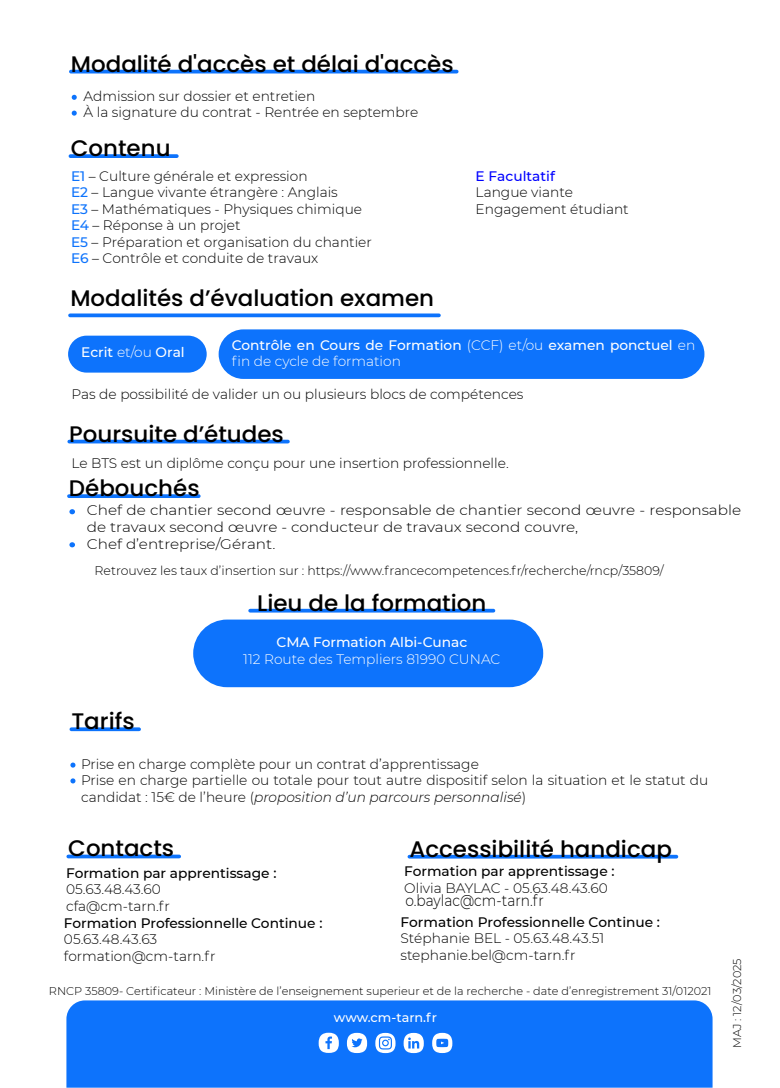
<style>
.page{position:relative;width:780px;height:1088px;background:#fff}
.page>*{position:absolute;margin:0;border:0;box-sizing:border-box;transform-origin:0 0}
.t1{font:500 22.5px "Poppins";color:#000}
.t2{font:300 15.75px "Montserrat";color:#000;scale:.88 1}
.t3{font:300 14px/16.8px "Montserrat";color:#000;scale:1.09 1}
.t4{font:300 13.75px/16.5px "Montserrat";color:#000}
.t5{font:500 13.75px "Montserrat";color:#000}
.t6{font:500 13.75px/16.5px "Montserrat";color:#fff}
.t7{font:300 13.75px "Montserrat";color:#fff}
.t8{font:500 13.75px "Montserrat";color:#00f}
.t9{font:500 12.75px "Montserrat";color:#fff}
.t10{font:300 12.5px "Montserrat";color:#000}
.t11{font:300 11.25px "Montserrat";color:#000}
.s1{font-weight:500;color:#0d73fc}
.s2{font-weight:300}
.s3{font-style:italic}
</style>
<div class="page">
<svg style="left:70px;top:154px;width:107px;height:4px"></svg>
<svg style="left:68px;top:854px;width:111px;height:4px"></svg>
<hr style="left:409px;top:855px;width:267px;height:3px;background:#0d73fc">
<svg style="left:71px;top:727px;width:68px;height:4px"></svg>
<svg style="left:70px;top:762px;width:5px;height:5px"></svg>
<svg style="left:70px;top:778px;width:5px;height:5px"></svg>
<hr style="left:71px;top:70px;width:385px;height:3px;background:#0d73fc">
<svg style="left:72px;top:95px;width:5px;height:5px"></svg>
<svg style="left:72px;top:111px;width:5px;height:5px"></svg>
<div style="left:68px;top:336px;width:139px;height:37px;background:#0d73fc;border-radius:18px"></div>
<svg style="left:70px;top:313px;width:369px;height:4px"></svg>
<div style="left:219px;top:329px;width:485px;height:50px;background:#0d73fc;border-radius:25px"></div>
<hr style="left:69px;top:440px;width:219px;height:3px;background:#0d73fc">
<div style="left:193px;top:619px;width:350px;height:68px;background:#0d73fc;border-radius:34px"></div>
<hr style="left:250px;top:609px;width:243px;height:3px;background:#0d73fc">
<div style="left:66px;top:1000px;width:646px;height:87px;background:#0d73fc"></div>
<div style="left:347px;top:1033px;width:20px;height:20px;background:#fff;border-radius:50%"></div>
<div style="left:432px;top:1033px;width:20px;height:20px;background:#fff;border-radius:50%"></div>
<div style="left:403px;top:1033px;width:21px;height:20px;background:#fff;border-radius:50%"></div>
<div style="left:375px;top:1033px;width:20px;height:20px;background:#fff;border-radius:50%"></div>
<div style="left:318px;top:1033px;width:21px;height:20px;background:#fff;border-radius:50%"></div>
<svg style="left:351px;top:1038px;width:11px;height:9px"></svg>
<svg style="left:408px;top:1037px;width:11px;height:11px"></svg>
<svg style="left:379px;top:1036px;width:13px;height:13px"></svg>
<svg style="left:325px;top:1036px;width:7px;height:13px"></svg>
<svg style="left:436px;top:1038px;width:13px;height:10px"></svg>
<svg style="left:69px;top:494px;width:130px;height:4px"></svg>
<svg style="left:69px;top:509px;width:6px;height:5px"></svg>
<svg style="left:69px;top:542px;width:6px;height:5px"></svg>
<h1 class="t1" style="left:71px;top:51px;width:384px">Modalité d'accès et délai d'accès</h1>
<p class="t4" style="left:84px;top:87px;width:336px">Admission sur dossier et entretien<br>À la signature du contrat - Rentrée en septembre</p>
<h1 class="t1" style="left:71px;top:135px;width:101px">Contenu</h1>
<p class="t4" style="left:71px;top:167px;width:238px"><span class="s1">E1</span> – Culture générale et expression</p>
<p class="t8" style="left:475px;top:166px;width:81px">E Facultatif</p>
<p class="t4" style="left:71px;top:183px;width:268px"><span class="s1">E2</span> – Langue vivante étrangère : Anglais</p>
<p class="t4" style="left:475px;top:183px;width:99px">Langue viante</p>
<p class="t4" style="left:71px;top:200px;width:292px"><span class="s1">E3</span> – Mathématiques - Physiques chimique</p>
<p class="t4" style="left:475px;top:200px;width:155px">Engagement étudiant</p>
<p class="t4" style="left:71px;top:216px;width:302px"><span class="s1">E4</span> – Réponse à un projet<br><span class="s1">E5</span> – Préparation et organisation du chantier<br><span class="s1">E6</span> – Contrôle et conduite de travaux</p>
<h1 class="t1" style="left:70px;top:285px;width:365px">Modalités d’évaluation examen</h1>
<p class="t6" style="left:81px;top:343px;width:105px">Ecrit <span class="s2">et/ou</span> Oral</p>
<p class="t6" style="left:232px;top:336px;width:465px">Contrôle en Cours de Formation <span class="s2">(CCF) et/ou</span> examen ponctuel <span class="s2">en fin de cycle de formation</span></p>
<p class="t4" style="left:71px;top:385px;width:453px">Pas de possibilité de valider un ou plusieurs blocs de compétences</p>
<h1 class="t1" style="left:69px;top:421px;width:216px">Poursuite d’études</h1>
<p class="t4" style="left:71px;top:455px;width:438px">Le BTS est un diplôme conçu pour une insertion professionnelle.</p>
<h1 class="t1" style="left:69px;top:475px;width:132px">Débouchés</h1>
<p class="t3" style="left:87px;top:501px;width:601px">Chef de chantier second œuvre - responsable de chantier second œuvre - responsable de travaux second œuvre - conducteur de travaux second couvre,<br>Chef d’entreprise/Gérant.</p>
<p class="t10" style="left:95px;top:562px;width:570px">Retrouvez les taux d’insertion sur : https://www.francecompetences.fr/recherche/rncp/35809/</p>
<h1 class="t1" style="left:257px;top:590px;width:231px">Lieu de la formation</h1>
<p class="t6" style="left:276px;top:634px;width:192px">CMA Formation Albi-Cunac</p>
<p class="t7" style="left:243px;top:650px;width:259px">112 Route des Templiers 81990 CUNAC</p>
<h1 class="t1" style="left:71px;top:708px;width:65px">Tarifs</h1>
<p class="t4" style="left:81px;top:755px;width:628px">Prise en charge complète pour un contrat d’apprentissage<br>Prise en charge partielle ou totale pour tout autre dispositif selon la situation et le statut du candidat : 15€ de l’heure (<span class="s3">proposition d’un parcours personnalisé</span>)</p>
<h1 class="t1" style="left:68px;top:835px;width:107px">Contacts</h1>
<p class="t5" style="left:66px;top:863px;width:212px">Formation par apprentissage :</p>
<p class="t4" style="left:66px;top:880px;width:105px">05.63.48.43.60 cfa@cm-tarn.fr</p>
<p class="t5" style="left:64px;top:913px;width:260px">Formation Professionnelle Continue :</p>
<p class="t4" style="left:64px;top:930px;width:153px">05.63.48.43.63 formation@cm-tarn.fr</p>
<h1 class="t1" style="left:409px;top:836px;width:264px">Accessibilité handicap</h1>
<p class="t5" style="left:404px;top:861px;width:212px">Formation par apprentissage :</p>
<p class="t4" style="left:404px;top:879px;width:205px">Olivia BAYLAC - 05.63.48.43.60</p>
<p class="t5" style="left:400px;top:912px;width:261px">Formation Professionnelle Continue :</p>
<p class="t4" style="left:400px;top:930px;width:205px">Stéphanie BEL - 05.63.48.43.51 stephanie.bel@cm-tarn.fr</p>
<p class="t2" style="left:405px;top:890px;width:159px">o.baylac@cm-tarn.fr</p>
<p class="t11" style="left:49px;top:983px;width:664px">RNCP 35809- Certificateur : Ministère de l’enseignement superieur et de la recherche - date d’enregistrement 31/012021</p>
<p class="t9" style="left:334px;top:1009px;width:104px">www.cm-tarn.fr</p>
<p class="t11" style="left:729px;top:1048px;width:91px;rotate:-90deg">MAJ : 12/03/2025</p>
</div>
